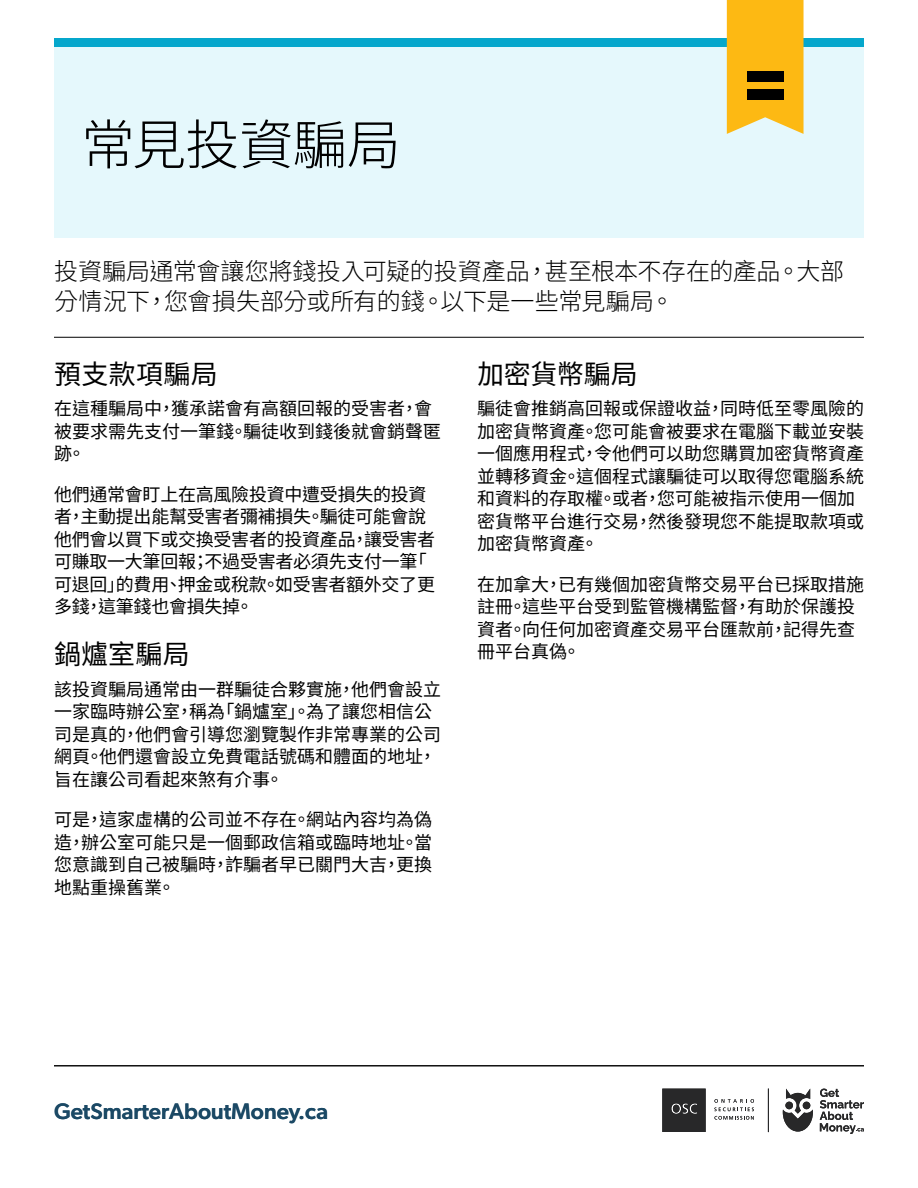
<style>
.page{position:relative;width:918px;height:1188px;background:#fff}
.page>*{position:absolute;margin:0;border:0;box-sizing:border-box;transform-origin:0 0}
.t1{font:300 54px "Noto Sans CJ Ktc";letter-spacing:-.01em;color:#000}
.t2{font:27px "Noto Sans CJ Ktc";letter-spacing:.005em;color:#000}
.t3{font:300 24px/30px "Noto Sans CJ Ktc";letter-spacing:-.005em;color:#000}
.t4{font:500 22.5px "Gibson";color:#1b4965}
.t5{font:18px/22.5px "Noto Sans CJ Ktc";color:#000}
</style>
<div class="page">
<hr style="left:54px;top:1065px;width:810px;height:1px;background:#000">
<svg style="left:783px;top:1089px;width:30px;height:43px"></svg>
<svg style="left:820px;top:1089px;width:44px;height:45px"></svg>
<svg style="left:714px;top:1099px;width:40px;height:21px"></svg>
<svg style="left:662px;top:1089px;width:44px;height:43px"></svg>
<hr style="left:768px;top:1089px;width:1px;height:43px;background:#282829">
<div style="left:54px;top:47px;width:810px;height:191px;background:#e5f8fc"></div>
<div style="left:54px;top:38px;width:810px;height:9px;background:#05a7cc"></div>
<hr style="left:54px;top:337px;width:810px;height:1px;background:#000">
<svg style="left:727px;top:0;width:77px;height:134px"></svg>
<div style="left:747px;top:72px;width:37px;height:10px;background:#000"></div>
<div style="left:747px;top:90px;width:37px;height:10px;background:#000"></div>
<h1 class="t1" style="left:81px;top:114px;width:321px">常見投資騙局</h1>
<h3 class="t3" style="left:54px;top:257px;width:792px">投資騙局通常會讓您將錢投入可疑的投資產品，甚至根本不存在的產品。大部分情況下，您會損失部分或所有的錢。以下是一些常見騙局。</h3>
<h2 class="t2" style="left:54px;top:359px;width:165px">預支款項騙局</h2>
<p class="t5" style="left:54px;top:398px;width:388px">在這種騙局中，獲承諾會有高額回報的受害者，會被要求需先支付一筆錢。騙徒收到錢後就會銷聲匿跡。</p>
<p class="t5" style="left:54px;top:484px;width:383px">他們通常會盯上在高風險投資中遭受損失的投資者，主動提出能幫受害者彌補損失。騙徒可能會說他們會以買下或交換受害者的投資產品，讓受害者可賺取一大筆回報；不過受害者必須先支付一筆「可退回」的費用、押金或稅款。如受害者額外交了更多錢，這筆錢也會損失掉。</p>
<h2 class="t2" style="left:54px;top:639px;width:137px">鍋爐室騙局</h2>
<p class="t5" style="left:54px;top:679px;width:388px">該投資騙局通常由一群騙徒合夥實施，他們會設立一家臨時辦公室，稱為「鍋爐室」。為了讓您相信公司是真的，他們會引導您瀏覽製作非常專業的公司網頁。他們還會設立免費電話號碼和體面的地址，旨在讓公司看起來煞有介事。</p>
<p class="t5" style="left:54px;top:809px;width:379px;text-align:justify">可是，這家虛構的公司並不存在。網站內容均為偽造，辦公室可能只是一個郵政信箱或臨時地址。當您意識到自己被騙時，詐騙者早已關門大吉，更換地點重操舊業。</p>
<h2 class="t2" style="left:477px;top:359px;width:162px">加密貨幣騙局</h2>
<p class="t5" style="left:477px;top:398px;width:388px">騙徒會推銷高回報或保證收益，同時低至零風險的加密貨幣資產。您可能會被要求在電腦下載並安裝一個應用程式，令他們可以助您購買加密貨幣資產並轉移資金。這個程式讓騙徒可以取得您電腦系統和資料的存取權。或者，您可能被指示使用一個加密貨幣平台進行交易，然後發現您不能提取款項或加密貨幣資產。</p>
<p class="t5" style="left:477px;top:574px;width:388px">在加拿大，已有幾個加密貨幣交易平台已採取措施註冊。這些平台受到監管機構監督，有助於保護投資者。向任何加密資產交易平台匯款前，記得先查冊平台真偽。</p>
<p class="t4" style="left:54px;top:1097px;width:276px">GetSmarterAboutMoney.ca</p>
</div>
